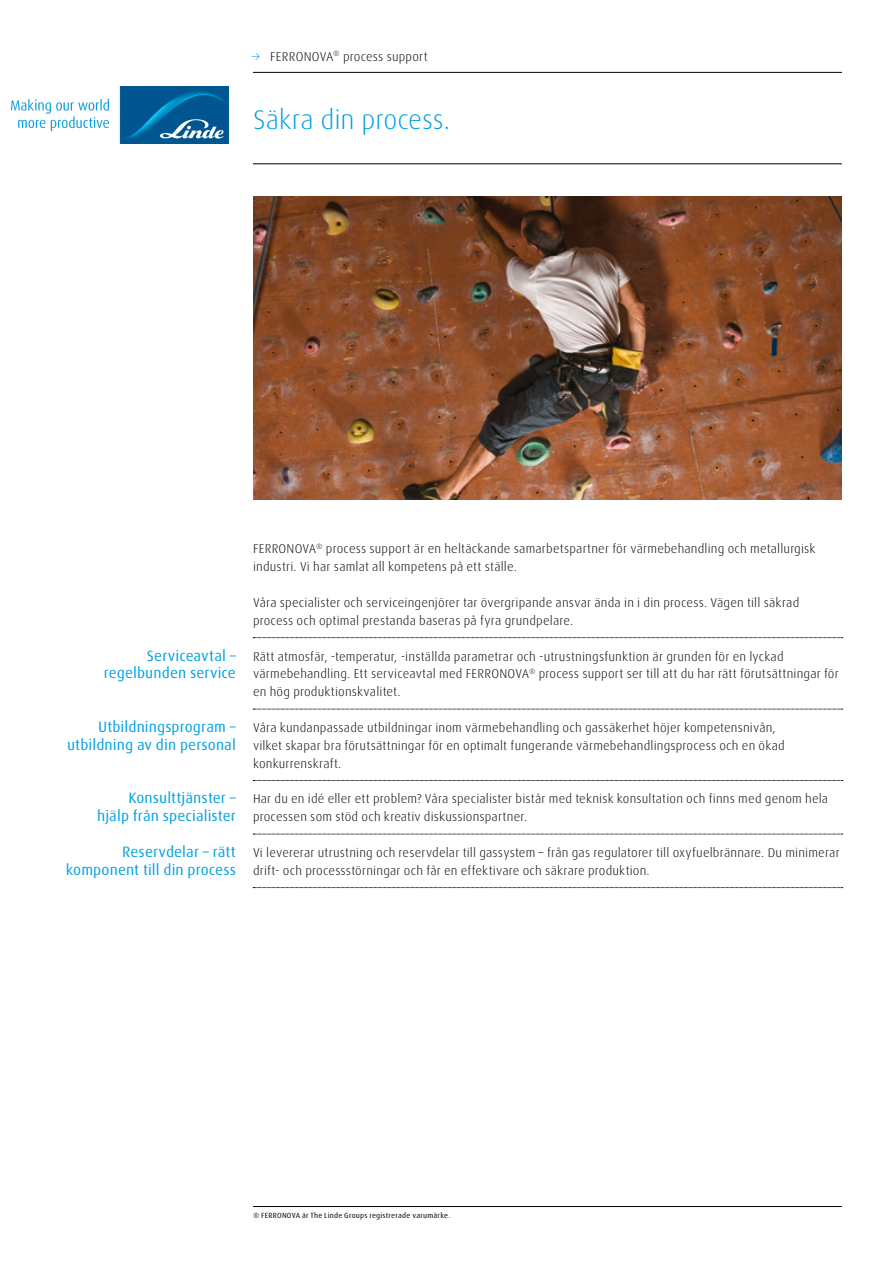
<style>
.page{position:relative;width:893px;height:1263px;background:#fff}
.page>*{position:absolute;margin:0;border:0;box-sizing:border-box;transform-origin:0 0}
.Headline__communicat{font:300 27px "Linde Dax OT";letter-spacing:-.01em;color:#00a0e1}
.Subtitle__10_pt_-_Re{font:15px/17.9px "Linde Dax OT";letter-spacing:.005em;color:#00a0e1;text-align:right}
.Copy_text{font:300 12.75px/17.9px "Linde Dax OT";letter-spacing:.015em;color:#000}
.RB_Datasheet_Author{font:300 12.75px "Linde Dax OT";letter-spacing:.015em;color:#000}
.I_light_Footer{font:7.5px "Linde Dax OT";letter-spacing:.025em;color:#000}
.s1{color:#00a0e1}
</style>
<div class="page">
<hr style="left:253px;top:72px;width:589px;height:1px;background:#000">
<hr style="left:253px;top:163px;width:589px;height:1px;background:#000">
<svg style="left:253px;top:637px;width:590px;height:1px"></svg>
<svg style="left:253px;top:709px;width:590px;height:1px"></svg>
<svg style="left:253px;top:780px;width:590px;height:1px"></svg>
<svg style="left:253px;top:834px;width:590px;height:1px"></svg>
<svg style="left:253px;top:887px;width:590px;height:1px"></svg>
<img style="left:253px;top:196px;width:589px;height:304px">
<hr style="left:253px;top:1206px;width:589px;height:1px;background:#000">
<img style="left:10px;top:86px;width:218px;height:58px">
<p class="RB_Datasheet_Author" style="left:251px;top:48px;width:178px"><span class="s1">→</span> FERRONOVA<sup>®</sup> process support</p>
<p class="Headline__communicat" style="left:253px;top:102px;width:199px">Säkra din process.</p>
<p class="Subtitle__10_pt_-_Re" style="left:104px;top:646px;width:134px">Serviceavtal – regelbunden service</p>
<p class="Subtitle__10_pt_-_Re" style="left:67px;top:717px;width:170px">Utbildningsprogram – utbildning av din personal</p>
<p class="Subtitle__10_pt_-_Re" style="left:97px;top:789px;width:140px">Konsulttjänster – hjälp från specialister</p>
<p class="Subtitle__10_pt_-_Re" style="left:66px;top:842px;width:172px">Reservdelar – rätt komponent till din process</p>
<p class="Copy_text" style="left:253px;top:540px;width:564px">FERRONOVA<sup>®</sup> process support är en heltäckande samarbetspartner för värmebehandling och metallurgisk industri. Vi har samlat all kompetens på ett ställe.</p>
<p class="Copy_text" style="left:253px;top:593px;width:548px">Våra specialister och serviceingenjörer tar övergripande ansvar ända in i din process. Vägen till säkrad process och optimal prestanda baseras på fyra grundpelare.</p>
<p class="Copy_text" style="left:253px;top:647px;width:587px">Rätt atmosfär, -temperatur, -inställda parametrar och -utrustningsfunktion är grunden för en lyckad värmebehandling. Ett serviceavtal med FERRONOVA<sup>®</sup> process support ser till att du har rätt förutsättningar för en hög produktionskvalitet.</p>
<p class="Copy_text" style="left:253px;top:718px;width:533px">Våra kundanpassade utbildningar inom värmebehandling och gassäkerhet höjer kompetensnivån, vilket skapar bra förutsättningar för en optimalt fungerande värmebehandlingsprocess och en ökad konkurrenskraft.</p>
<p class="Copy_text" style="left:253px;top:789px;width:577px">Har du en idé eller ett problem? Våra specialister bistår med teknisk konsultation och finns med genom hela processen som stöd och kreativ diskussionspartner.</p>
<p class="Copy_text" style="left:253px;top:843px;width:588px">Vi levererar utrustning och reservdelar till gassystem – från gas regulatorer till oxyfuelbrännare. Du minimerar drift- och processstörningar och får en effektivare och säkrare produktion.</p>
<p class="I_light_Footer" style="left:253px;top:1210px;width:199px">® FERRONOVA är The Linde Groups registrerade varumärke.</p>
</div>
